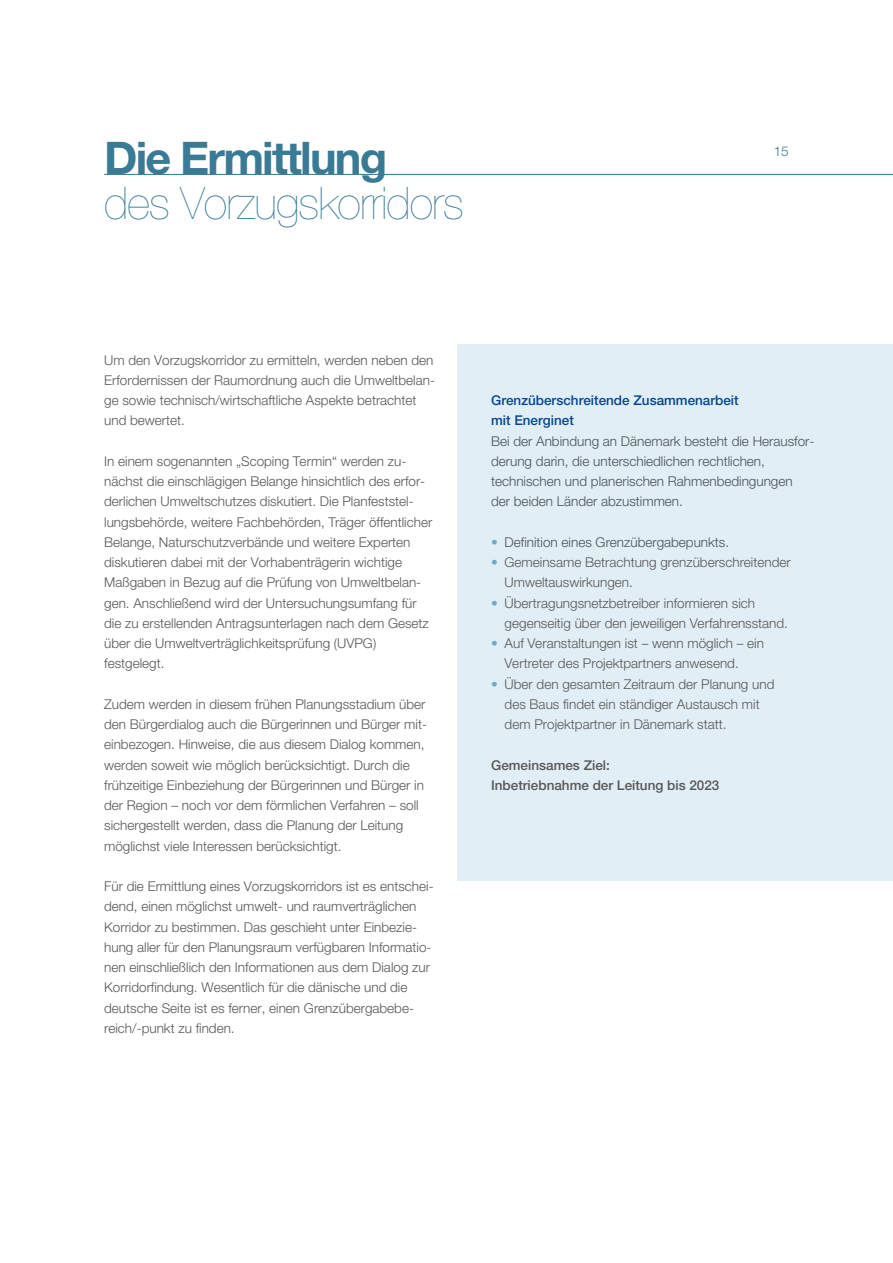
<style>
.page{position:relative;width:893px;height:1263px;background:#fff}
.page>*{position:absolute;margin:0;border:0;box-sizing:border-box;transform-origin:0 0}
.t1{font:200 45px "Helvetica Neue LT Std";letter-spacing:-.02em;color:#397a94}
.t2{font:700 45px "Helvetica Neue LT Std";letter-spacing:-.04em;color:#397a94}
.t3{font:300 13.5px/20.2px "Helvetica Neue LT Std";color:#575756}
.t4{font:300 13.5px/20.2px "Helvetica Neue LT Std";color:#485156}
.t5{font:500 13.5px/20.2px "Helvetica Neue LT Std";color:#575756}
.t6{font:500 13.5px/20.2px "Helvetica Neue LT Std";color:#014694}
.t7{font:300 13.5px "Helvetica Neue LT Std";color:#397a94}
.s1{color:#6caac7}
</style>
<div class="page">
<hr style="left:104px;top:174px;width:789px;height:1px;background:#397a94">
<div style="left:457px;top:344px;width:436px;height:537px;background:#e2eef5"></div>
<h1 class="t2" style="left:104px;top:130px;width:285px">Die Ermittlung</h1>
<h1 class="t1" style="left:104px;top:177px;width:361px">des Vorzugskorridors</h1>
<p class="t7" style="left:774px;top:143px;width:17px">15</p>
<p class="t3" style="left:104px;top:349px;width:332px">Um den Vorzugskorridor zu ermitteln, werden neben den Erfordernissen der Raumordnung auch die Umweltbelan&shy;ge sowie technisch/wirtschaftliche Aspekte betrachtet und bewertet.</p>
<p class="t3" style="left:104px;top:451px;width:330px">In einem sogenannten „Scoping Termin“ werden zu&shy;nächst die einschlägigen Belange hinsichtlich des erfor&shy;derlichen Umweltschutzes diskutiert. Die Planfeststel&shy;lungsbehörde, weitere Fachbehörden, Träger öffentlicher Belange, Naturschutzverbände und weitere Experten diskutieren dabei mit der Vorhabenträgerin wichtige Maßgaben in Bezug auf die Prüfung von Umweltbelan&shy;gen. Anschließend wird der Untersuchungsumfang für die zu erstellenden Antragsunterlagen nach dem Gesetz über die Umweltverträglichkeitsprüfung (UVPG) festgelegt.</p>
<p class="t3" style="left:104px;top:694px;width:324px">Zudem werden in diesem frühen Planungsstadium über den Bürgerdialog auch die Bürgerinnen und Bürger mit&shy;einbezogen. Hinweise, die aus diesem Dialog kommen, werden soweit wie möglich berücksichtigt. Durch die frühzeitige Einbeziehung der Bürgerinnen und Bürger in der Region – noch vor dem förmlichen Verfahren – soll sichergestellt werden, dass die Planung der Leitung möglichst viele Interessen berücksichtigt.</p>
<p class="t3" style="left:104px;top:876px;width:331px">Für die Ermittlung eines Vorzugskorridors ist es entschei&shy;dend, einen möglichst umwelt- und raumverträglichen Korridor zu bestimmen. Das geschieht unter Einbezie&shy;hung aller für den Planungsraum verfügbaren Informatio&shy;nen einschließlich den Informationen aus dem Dialog zur Korridorfindung. Wesentlich für die dänische und die deutsche Seite ist es ferner, einen Grenzübergabebe&shy;reich/-punkt zu finden.</p>
<p class="t6" style="left:491px;top:390px;width:249px">Grenzüberschreitende Zusammenarbeit mit Energinet</p>
<p class="t4" style="left:491px;top:430px;width:325px">Bei der Anbindung an Dänemark besteht die Herausfor&shy;derung darin, die unterschiedlichen rechtlichen, technischen und planerischen Rahmenbedingungen der beiden Länder abzustimmen.</p>
<p class="t4" style="left:491px;top:532px;width:240px"><span class="s1">•</span> Definition eines Grenzübergabepunkts.</p>
<p class="t3" style="left:505px;top:552px;width:288px;text-indent:-14px"><span class="s1">•</span> Gemeinsame Betrachtung grenzüberschreitender<br>Umweltauswirkungen.</p>
<p class="t3" style="left:505px;top:592px;width:285px;text-indent:-14px"><span class="s1">•</span> Übertragungsnetzbetreiber informieren sich gegenseitig über den jeweiligen Verfahrensstand.</p>
<p class="t3" style="left:505px;top:633px;width:261px;text-indent:-14px"><span class="s1">•</span> Auf Veranstaltungen ist – wenn möglich – ein<br>Vertreter des Projektpartners anwesend.</p>
<p class="t3" style="left:505px;top:673px;width:271px;text-indent:-14px"><span class="s1">•</span> Über den gesamten Zeitraum der Planung und des Baus findet ein ständiger Austausch mit dem Projektpartner in Dänemark statt.</p>
<p class="t5" style="left:491px;top:754px;width:230px">Gemeinsames Ziel:<br>Inbetriebnahme der Leitung bis 2023</p>
</div>
